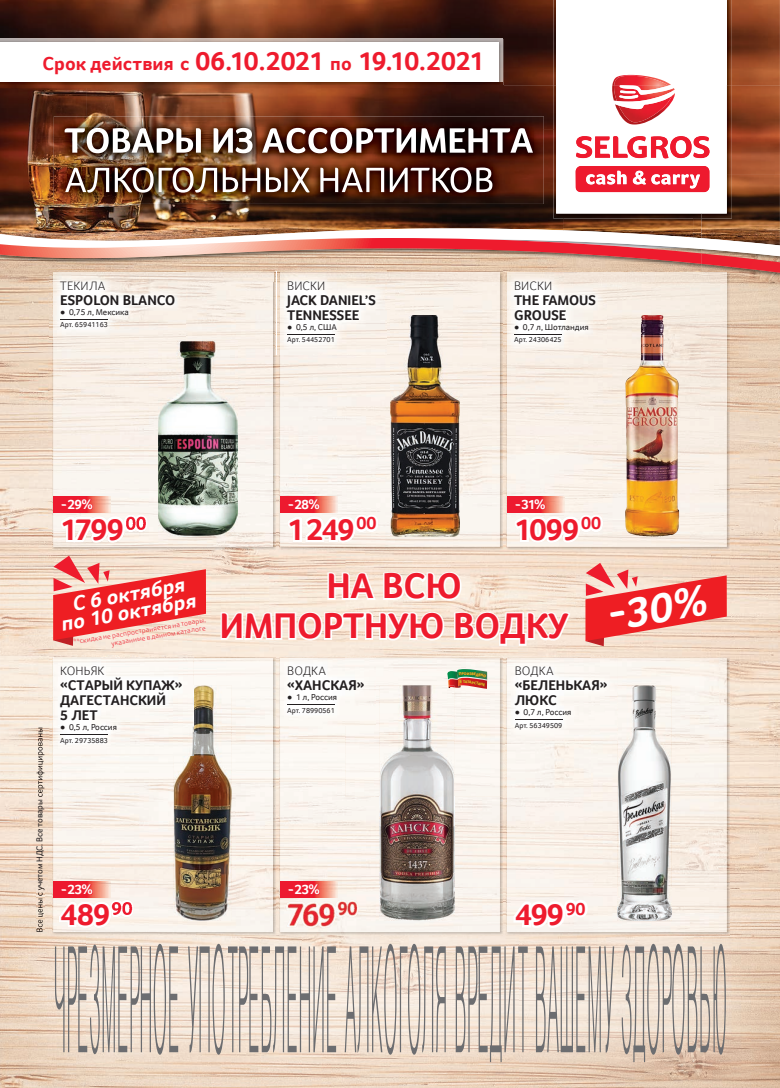
<style>
.page{position:relative;width:780px;height:1088px;background:#fff}
.page>*{position:absolute;margin:0;border:0;box-sizing:border-box;transform-origin:0 0}
.t1{font:italic 700 42.62px "Transgourmet";color:#fff}
.t2{font:700 36.62px/39.9px "Transgourmet";color:#ee1b2d;text-align:center}
.t3{font:700 31.25px "Transgourmet";letter-spacing:-.04em;color:#ee1b2d}
.t4{font:700 27px "Transgourmet";letter-spacing:-.015em;color:#ee1b2d}
.t5{font:italic 700 21.25px/17.6px "Transgourmet";color:#fff;text-align:center}
.t6{font:700 14.38px/15px "Transgourmet";color:#231f20}
.t7{font:700 13.75px "Transgourmet";letter-spacing:-.04em;color:#fff}
.t8{font:300 12.5px "Transgourmet";letter-spacing:.01em;color:#231f20}
.t9{font:8.75px "Transgourmet";color:#231f20}
.t10{font:7.5px "Transgourmet";color:#231f20}
.t11{font:300 7.25px "Transgourmet";color:#ee1b2d}
.t12{font:700 3.88px "Myriad Pro";color:#fecb2f}
.s1{font-size:19.25px}
.s2{font-family:"Arial"}
</style>
<div class="page">
<img style="left:0;top:0;width:780px;height:79px">
<img style="left:0;top:282px;width:779px;height:605px">
<img style="left:0;top:39px;width:502px;height:40px">
<div style="left:0;top:42px;width:498px;height:40px;background:#fff"></div>
<img style="left:0;top:887px;width:86px;height:201px">
<img style="left:260px;top:887px;width:43px;height:201px">
<img style="left:477px;top:887px;width:42px;height:201px">
<img style="left:693px;top:887px;width:86px;height:201px">
<img style="left:86px;top:935px;width:174px;height:153px">
<img style="left:303px;top:935px;width:174px;height:153px">
<img style="left:519px;top:935px;width:174px;height:153px">
<img style="left:36px;top:887px;width:8px;height:45px">
<svg style="left:55px;top:944px;width:670px;height:118px;background:#d6c9bd"></svg>
<div style="left:556px;top:0;width:170px;height:213px;background:#fff"></div>
<img style="left:0;top:267px;width:701px;height:15px">
<svg style="left:614px;top:75px;width:45px;height:4px"></svg>
<img style="left:0;top:79px;width:780px;height:188px">
<svg style="left:0;top:238px;width:701px;height:26px;background:#e0998f"></svg>
<img style="left:52px;top:657px;width:224px;height:278px">
<img style="left:53px;top:658px;width:220px;height:274px">
<img style="left:52px;top:272px;width:224px;height:278px">
<img style="left:52px;top:272px;width:221px;height:275px">
<img style="left:279px;top:725px;width:224px;height:210px">
<img style="left:280px;top:725px;width:220px;height:207px">
<img style="left:279px;top:272px;width:224px;height:278px">
<img style="left:279px;top:272px;width:221px;height:275px">
<img style="left:506px;top:657px;width:223px;height:278px">
<img style="left:507px;top:658px;width:219px;height:274px">
<img style="left:506px;top:355px;width:223px;height:195px">
<img style="left:606px;top:272px;width:95px;height:10px">
<img style="left:507px;top:282px;width:219px;height:265px">
<img style="left:345px;top:560px;width:245px;height:237px">
<img style="left:375px;top:657px;width:128px;height:140px">
<img style="left:345px;top:658px;width:155px;height:139px">
<img style="left:506px;top:740px;width:84px;height:57px">
<img style="left:0;top:560px;width:54px;height:237px">
<img style="left:37px;top:727px;width:7px;height:70px">
<img style="left:52px;top:755px;width:2px;height:42px">
<img style="left:779px;top:282px;width:1px;height:129px">
<img style="left:701px;top:273px;width:78px;height:138px">
<img style="left:779px;top:175px;width:1px;height:107px">
<img style="left:701px;top:175px;width:78px;height:63px">
<img style="left:701px;top:175px;width:30px;height:44px">
<img style="left:701px;top:175px;width:25px;height:38px">
<img style="left:701px;top:175px;width:8px;height:17px">
<img style="left:701px;top:238px;width:79px;height:15px">
<img style="left:701px;top:253px;width:79px;height:20px">
<img style="left:701px;top:273px;width:25px;height:9px">
<img style="left:275px;top:270px;width:112px;height:85px">
<hr style="left:287px;top:334px;width:48px;height:1px;background:#231f20">
<img style="left:49px;top:270px;width:137px;height:70px">
<hr style="left:60px;top:319px;width:48px;height:1px;background:#231f20">
<img style="left:158px;top:340px;width:79px;height:196px">
<img style="left:280px;top:496px;width:57px;height:16px">
<svg style="left:287px;top:499px;width:91px;height:44px"></svg>
<img style="left:276px;top:655px;width:99px;height:70px">
<img style="left:279px;top:657px;width:66px;height:68px">
<img style="left:280px;top:658px;width:65px;height:67px">
<hr style="left:287px;top:704px;width:48px;height:1px;background:#231f20">
<img style="left:280px;top:881px;width:57px;height:16px">
<svg style="left:288px;top:884px;width:32px;height:11px"></svg>
<svg style="left:509px;top:895px;width:82px;height:37px"></svg>
<img style="left:379px;top:685px;width:75px;height:235px">
<img style="left:617px;top:685px;width:54px;height:235px">
<img style="left:174px;top:685px;width:57px;height:235px">
<img style="left:503px;top:282px;width:3px;height:73px">
<img style="left:503px;top:270px;width:103px;height:12px">
<img style="left:506px;top:272px;width:100px;height:83px">
<img style="left:507px;top:273px;width:99px;height:9px">
<hr style="left:514px;top:334px;width:47px;height:1px;background:#231f20">
<img style="left:507px;top:496px;width:57px;height:16px">
<svg style="left:514px;top:499px;width:89px;height:44px"></svg>
<svg style="left:60px;top:516px;width:65px;height:27px"></svg>
<img style="left:53px;top:496px;width:57px;height:16px">
<svg style="left:61px;top:499px;width:32px;height:11px"></svg>
<img style="left:504px;top:655px;width:114px;height:85px">
<svg style="left:590px;top:657px;width:28px;height:1px"></svg>
<img style="left:506px;top:657px;width:84px;height:83px">
<img style="left:507px;top:658px;width:83px;height:82px">
<img style="left:617px;top:685px;width:1px;height:55px">
<hr style="left:514px;top:719px;width:48px;height:1px;background:#231f20">
<svg style="left:219px;top:568px;width:353px;height:79px"></svg>
<svg style="left:585px;top:563px;width:141px;height:83px;background:#ef746e"></svg>
<svg style="left:53px;top:556px;width:153px;height:90px;background:#f07672"></svg>
<img style="left:624px;top:315px;width:55px;height:221px">
<img style="left:49px;top:655px;width:144px;height:100px">
<img style="left:52px;top:657px;width:2px;height:98px">
<img style="left:174px;top:685px;width:19px;height:70px">
<hr style="left:60px;top:734px;width:48px;height:1px;background:#231f20">
<svg style="left:59px;top:901px;width:52px;height:27px"></svg>
<img style="left:53px;top:881px;width:57px;height:16px">
<svg style="left:61px;top:884px;width:32px;height:11px"></svg>
<img style="left:390px;top:315px;width:70px;height:221px">
<img style="left:110px;top:900px;width:24px;height:17px">
<img style="left:286px;top:900px;width:73px;height:28px">
<img style="left:124px;top:515px;width:24px;height:17px">
<svg style="left:447px;top:669px;width:40px;height:20px"></svg>
<h3 class="t4" style="left:43px;top:45px;width:443px"><span class="s1">Срок действия с</span> 06.10.2021 <span class="s1">по</span> 19.10.2021</h3>
<p class="t8" style="left:60px;top:278px;width:47px">ТЕКИЛА</p>
<p class="t6" style="left:60px;top:292px;width:116px">ESPOLON BLANCO</p>
<p class="t9" style="left:60px;top:307px;width:70px"><span class="s2">●</span> 0,75 л, Мексика</p>
<p class="t10" style="left:60px;top:320px;width:49px">Арт. 65941163</p>
<p class="t8" style="left:287px;top:278px;width:40px">ВИСКИ</p>
<p class="t6" style="left:287px;top:292px;width:90px">JACK DANIEL’S<br>TENNESSEE</p>
<p class="t9" style="left:287px;top:322px;width:51px"><span class="s2">●</span> 0,5 л, США</p>
<p class="t10" style="left:287px;top:335px;width:49px">Арт. 54452701</p>
<p class="t8" style="left:514px;top:278px;width:40px">ВИСКИ</p>
<p class="t6" style="left:514px;top:292px;width:83px">THE FAMOUS<br>GROUSE</p>
<p class="t9" style="left:514px;top:322px;width:76px"><span class="s2">●</span> 0,7 л, Шотландия</p>
<p class="t10" style="left:514px;top:335px;width:49px">Арт. 24306425</p>
<p class="t7" style="left:61px;top:496px;width:34px">- 29%</p>
<p class="t7" style="left:288px;top:496px;width:34px">- 28%</p>
<p class="t7" style="left:514px;top:496px;width:32px">- 31%</p>
<h3 class="t3" style="left:60px;top:511px;width:87px">1799<sup>00</sup></h3>
<h3 class="t3" style="left:287px;top:511px;width:91px">1 249<sup>00</sup></h3>
<h3 class="t3" style="left:514px;top:511px;width:88px">1099<sup>00</sup></h3>
<h3 class="t5" style="left:56px;top:598px;width:138px;rotate:-10deg">С 6 октября по 10 октября</h3>
<p class="t8" style="left:60px;top:664px;width:45px">КОНЬЯК</p>
<p class="t6" style="left:60px;top:678px;width:124px">«СТАРЫЙ КУПАЖ»<br>ДАГЕСТАНСКИЙ<br>5 ЛЕТ</p>
<p class="t9" style="left:60px;top:722px;width:58px"><span class="s2">●</span> 0,5 л, Россия</p>
<p class="t10" style="left:60px;top:736px;width:49px">Арт. 29735883</p>
<p class="t11" style="left:73px;top:637px;width:135px;rotate:-9deg">**скидка не распространяется на товары,</p>
<p class="t11" style="left:111px;top:639px;width:97px;rotate:-9deg">указанные в данном каталоге</p>
<h2 class="t2" style="left:220px;top:566px;width:350px">НА ВСЮ<br>ИМПОРТНУЮ ВОДКУ</h2>
<h1 class="t1" style="left:601px;top:592px;width:103px;rotate:-10deg">-30%</h1>
<p class="t8" style="left:287px;top:664px;width:41px">ВОДКА</p>
<p class="t6" style="left:287px;top:678px;width:79px">«ХАНСКАЯ»</p>
<p class="t9" style="left:287px;top:692px;width:51px"><span class="s2">●</span> 1 л, Россия</p>
<p class="t10" style="left:287px;top:706px;width:49px">Арт. 78990561</p>
<p class="t12" style="left:464px;top:671px;width:4px">О</p>
<p class="t12" style="left:474px;top:680px;width:11px;rotate:10deg">СТАН</p>
<p class="t8" style="left:514px;top:664px;width:41px">ВОДКА</p>
<p class="t6" style="left:514px;top:678px;width:94px">«БЕЛЕНЬКАЯ»<br>ЛЮКС</p>
<p class="t9" style="left:514px;top:707px;width:58px"><span class="s2">●</span> 0,7 л, Россия</p>
<p class="t10" style="left:514px;top:721px;width:49px">Арт. 56349509</p>
<p class="t7" style="left:61px;top:881px;width:34px">- 23%</p>
<h3 class="t3" style="left:60px;top:896px;width:73px">489<sup>90</sup></h3>
<p class="t7" style="left:288px;top:881px;width:34px">- 23%</p>
<h3 class="t3" style="left:514px;top:896px;width:72px">499<sup>90</sup></h3>
</div>
